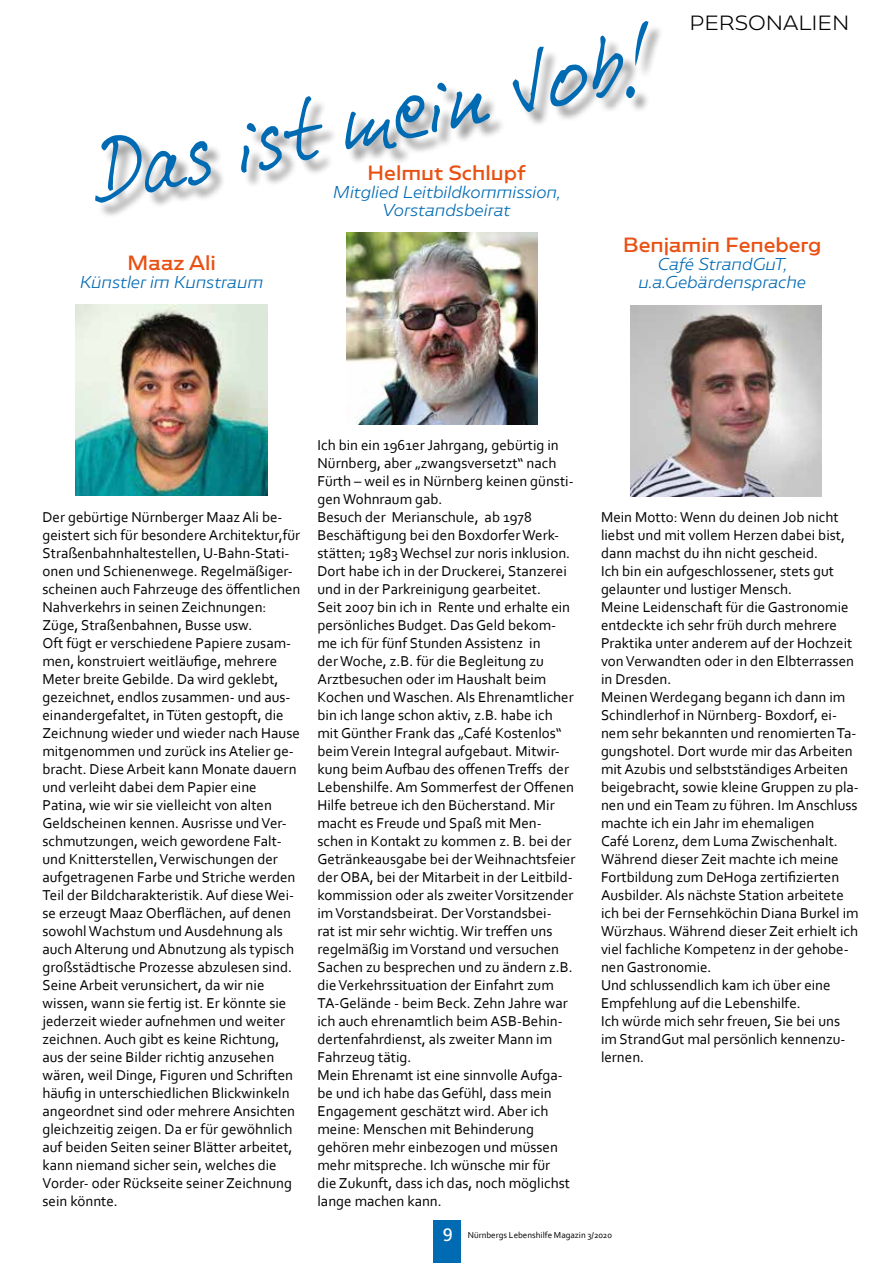
<style>
.page{position:relative;width:893px;height:1263px;background:#fff}
.page>*{position:absolute;margin:0;border:0;box-sizing:border-box;transform-origin:0 0}
.t1{font:79.65px "Hctschrift";color:#006ab3}
.t2{font:18px "Caprina";color:#e85113}
.t3{font:300 18px "Caprina";color:#000}
.t4{font:15px/18px "Corbel";color:#000}
.t5{font:italic 300 15px/18px "Caprina";color:#006ab3;text-align:center}
.t6{font:9px "Corbel";color:#000}
.s1{font-family:"Frutiger";font-size:18px;color:#fff}
</style>
<div class="page">
<div style="left:433px;top:1220px;width:27px;height:43px;background:#006ab3"></div>
<div style="left:98px;top:24px;width:566px;height:195px;background:#000;opacity:.41"></div>
<img style="left:76px;top:304px;width:191px;height:191px">
<img style="left:630px;top:305px;width:192px;height:191px">
<img style="left:347px;top:233px;width:191px;height:191px">
<h1 class="t1" style="left:81px;top:133px;width:577px;rotate:-12deg">Das ist mein Job!</h1>
<p class="t2" style="left:367px;top:160px;width:160px">Helmut Schlupf</p>
<p class="t5" style="left:333px;top:183px;width:229px">Mitglied Leitbildkommission,<br>Vorstandsbeirat</p>
<p class="t3" style="left:690px;top:10px;width:161px">PERSONALIEN</p>
<p class="t2" style="left:127px;top:250px;width:90px">Maaz Ali</p>
<p class="t5" style="left:80px;top:273px;width:185px">Künstler im Kunstraum</p>
<p class="t2" style="left:623px;top:232px;width:200px">Benjamin Feneberg</p>
<p class="t5" style="left:638px;top:255px;width:169px">Café StrandGuT, u.a.Gebärdensprache</p>
<p class="t4" style="left:43px;top:508px;width:259px">Der gebürtige Nürnberger Maaz Ali be&shy;geistert sich für besondere Architektur,für Straßenbahnhaltestellen, U-Bahn-Stati&shy;onen und Schienenwege. Regelmäßiger&shy;scheinen auch Fahrzeuge des öffentlichen Nahverkehrs in seinen Zeichnungen:<br>Züge, Straßenbahnen, Busse usw.<br>Oft fügt er verschiedene Papiere zusam&shy;men, konstruiert weitläufige, mehrere Meter breite Gebilde. Da wird geklebt, gezeichnet, endlos zusammen- und aus&shy;einandergefaltet, in Tüten gestopft, die Zeichnung wieder und wieder nach Hause mitgenommen und zurück ins Atelier ge&shy;bracht. Diese Arbeit kann Monate dauern und verleiht dabei dem Papier eine Patina, wie wir sie vielleicht von alten Geldscheinen kennen. Ausrisse und Ver&shy;schmutzungen, weich gewordene Falt&shy;und Knitterstellen, Verwischungen der aufgetragenen Farbe und Striche werden Teil der Bildcharakteristik. Auf diese Wei&shy;se erzeugt Maaz Oberflächen, auf denen sowohl Wachstum und Ausdehnung als auch Alterung und Abnutzung als typisch großstädtische Prozesse abzulesen sind.<br>Seine Arbeit verunsichert, da wir nie wissen, wann sie fertig ist. Er könnte sie jederzeit wieder aufnehmen und weiter zeichnen. Auch gibt es keine Richtung, aus der seine Bilder richtig anzusehen wären, weil Dinge, Figuren und Schriften häufig in unterschiedlichen Blickwinkeln angeordnet sind oder mehrere Ansichten gleichzeitig zeigen. Da er für gewöhnlich auf beiden Seiten seiner Blätter arbeitet, kann niemand sicher sein, welches die Vorder- oder Rückseite seiner Zeichnung sein könnte.</p>
<p class="t4" style="left:317px;top:436px;width:259px">Ich bin ein 1961er Jahrgang, gebürtig in Nürnberg, aber „zwangsversetzt“ nach Fürth – weil es in Nürnberg keinen günsti&shy;gen Wohnraum gab.<br>Besuch der Merianschule, ab 1978<br>Beschäftigung bei den Boxdorfer Werk&shy;stätten; 1983 Wechsel zur noris inklusion.<br>Dort habe ich in der Druckerei, Stanzerei und in der Parkreinigung gearbeitet.<br>Seit 2007 bin ich in Rente und erhalte ein persönliches Budget. Das Geld bekom&shy;me ich für fünf Stunden Assistenz in<br>der Woche, z.B. für die Begleitung zu Arztbesuchen oder im Haushalt beim Kochen und Waschen. Als Ehrenamtlicher bin ich lange schon aktiv, z.B. habe ich mit Günther Frank das „Café Kostenlos“ beim Verein Integral aufgebaut. Mitwir&shy;kung beim Aufbau des offenen Treffs der Lebenshilfe. Am Sommerfest der Offenen Hilfe betreue ich den Bücherstand. Mir macht es Freude und Spaß mit Men&shy;schen in Kontakt zu kommen z. B. bei der Getränkeausgabe bei der Weihnachtsfeier der OBA, bei der Mitarbeit in der Leitbild&shy;kommission oder als zweiter Vorsitzender im Vorstandsbeirat. Der Vorstandsbei-<br>rat ist mir sehr wichtig. Wir treffen uns regelmäßig im Vorstand und versuchen Sachen zu besprechen und zu ändern z.B. die Verkehrssituation der Einfahrt zum TA-Gelände - beim Beck. Zehn Jahre war ich auch ehrenamtlich beim ASB-Behin&shy;dertenfahrdienst, als zweiter Mann im Fahrzeug tätig.<br>Mein Ehrenamt ist eine sinnvolle Aufga&shy;be und ich habe das Gefühl, dass mein Engagement geschätzt wird. Aber ich meine: Menschen mit Behinderung gehören mehr einbezogen und müssen mehr mitspreche. Ich wünsche mir für<br>die Zukunft, dass ich das, noch möglichst lange machen kann.</p>
<p class="t4" style="left:601px;top:508px;width:259px">Mein Motto: Wenn du deinen Job nicht liebst und mit vollem Herzen dabei bist, dann machst du ihn nicht gescheid.<br>Ich bin ein aufgeschlossener, stets gut gelaunter und lustiger Mensch.<br>Meine Leidenschaft für die Gastronomie entdeckte ich sehr früh durch mehrere Praktika unter anderem auf der Hochzeit von Verwandten oder in den Elbterrassen in Dresden.<br>Meinen Werdegang begann ich dann im Schindlerhof in Nürnberg- Boxdorf, ei&shy;nem sehr bekannten und renomierten Ta&shy;gungshotel. Dort wurde mir das Arbeiten mit Azubis und selbstständiges Arbeiten beigebracht, sowie kleine Gruppen zu pla&shy;nen und ein Team zu führen. Im Anschluss machte ich ein Jahr im ehemaligen<br>Café Lorenz, dem Luma Zwischenhalt.<br>Während dieser Zeit machte ich meine Fortbildung zum DeHoga zertifizierten Ausbilder. Als nächste Station arbeitete ich bei der Fernsehköchin Diana Burkel im Würzhaus. Während dieser Zeit erhielt ich viel fachliche Kompetenz in der gehobe&shy;nen Gastronomie.<br>Und schlussendlich kam ich über eine Empfehlung auf die Lebenshilfe.<br>Ich würde mich sehr freuen, Sie bei uns im StrandGut mal persönlich kennenzu&shy;lernen.</p>
<p class="t6" style="left:443px;top:1229px;width:171px"><span class="s1">9</span> Nürnbergs Lebenshilfe Magazin 3/2020</p>
</div>
